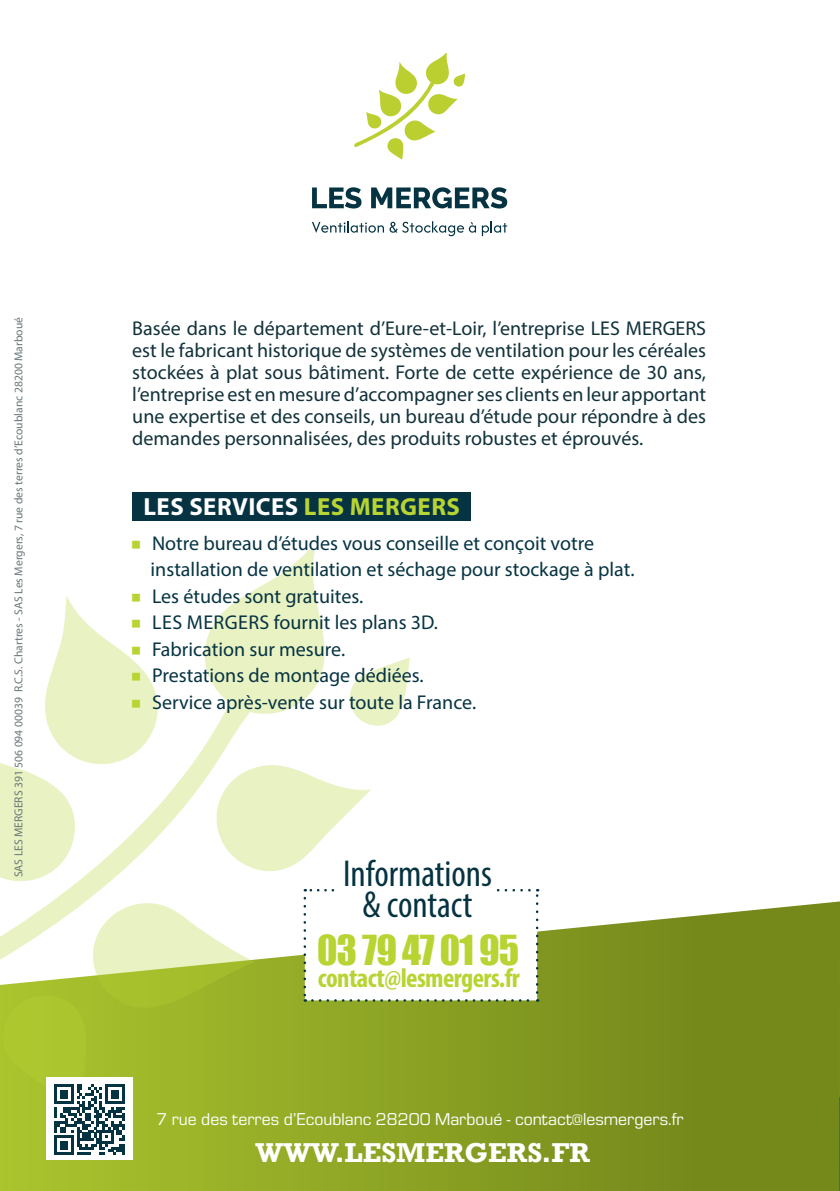
<style>
.page{position:relative;width:840px;height:1191px;background:#fff}
.page>*{position:absolute;margin:0;border:0;box-sizing:border-box;transform-origin:0 0}
.t1{font:38px "Impact";letter-spacing:-.02em;color:#b7d433}
.t2{font:condensed 37.6px/30px "Myriad Pro";color:#063342;text-align:center}
.t3{font:700 28px "Rockwell";color:#fff}
.t4{font:700 condensed 27px "Myriad Pro";letter-spacing:-.02em;color:#b7d433}
.t5{font:700 24.8px "Myriad Pro";letter-spacing:.02em;color:#fff}
.t6{font:20px/22px "Myriad Pro";color:#11313a;text-align:justify}
.t7{font:20px/26.6px "Myriad Pro";color:#063342}
.t8{font:17.8px "Eurostile";color:#fff}
.t9{font:11.6px "Myriad Pro";color:#687778}
.s1{color:#b7d433}
.s2{font-family:"Montserrat";font-weight:500;color:#b7d433}
</style>
<div class="page">
<svg style="left:0;top:903px;width:680px;height:288px;background:#8aa028"></svg>
<svg style="left:312px;top:221px;width:195px;height:15px"></svg>
<svg style="left:312px;top:187px;width:49px;height:21px"></svg>
<svg style="left:371px;top:187px;width:136px;height:21px"></svg>
<svg style="left:354px;top:53px;width:111px;height:107px"></svg>
<div style="left:680px;top:901px;width:160px;height:290px;background:#75891b"></div>
<svg style="left:326px;top:782px;width:45px;height:53px"></svg>
<svg style="left:349px;top:658px;width:60px;height:68px"></svg>
<svg style="left:66px;top:549px;width:260px;height:493px"></svg>
<svg style="left:0;top:595px;width:166px;height:288px"></svg>
<svg style="left:303px;top:889px;width:235px;height:112px"></svg>
<div style="left:339px;top:858px;width:156px;height:59px;background:#fff"></div>
<div style="left:46px;top:1078px;width:86px;height:82px;background:#fff"></div>
<svg style="left:0;top:891px;width:254px;height:264px"></svg>
<div style="left:132px;top:492px;width:339px;height:28px;background:#063342"></div>
<p class="t9" style="left:11px;top:877px;width:562px;rotate:-90deg">SAS LES MERGERS 391 506 094 00039 R.C.S. Chartres - SAS Les Mergers, 7 rue des terres d’Ecoublanc 28200 Marboué</p>
<p class="t6" style="left:132px;top:317px;width:575px">Basée dans le département d’Eure-et-Loir, l’entreprise LES MERGERS est le fabricant historique de systèmes de ventilation pour les céréales stockées à plat sous bâtiment. Forte de cette expérience de 30 ans, l’entreprise est en mesure d’accompagner ses clients en leur apportant une expertise et des conseils, un bureau d’étude pour répondre à des demandes personnalisées, des produits robustes et éprouvés.</p>
<p class="t5" style="left:143px;top:490px;width:318px">LES SERVICES <span class="s1">LES MERGERS</span></p>
<p class="t7" style="left:150px;top:529px;width:485px;text-indent:-21px"><span class="s2">■</span> Notre bureau d’études vous conseille et conçoit votre installation de ventilation et séchage pour stockage à plat.</p>
<p class="t7" style="left:130px;top:582px;width:234px"><span class="s2">■</span> Les études sont gratuites.</p>
<p class="t7" style="left:130px;top:609px;width:309px"><span class="s2">■</span> LES MERGERS fournit les plans 3D.</p>
<p class="t7" style="left:130px;top:635px;width:216px"><span class="s2">■</span> Fabrication sur mesure.</p>
<p class="t7" style="left:130px;top:662px;width:295px"><span class="s2">■</span> Prestations de montage dédiées.</p>
<p class="t7" style="left:130px;top:688px;width:347px"><span class="s2">■</span> Service après-vente sur toute la France.</p>
<h2 class="t2" style="left:343px;top:858px;width:150px">Informations &amp; contact</h2>
<h1 class="t1" style="left:317px;top:920px;width:203px">03 79 47 01 95</h1>
<h3 class="t4" style="left:318px;top:961px;width:203px">contact@lesmergers.fr</h3>
<p class="t8" style="left:156px;top:1107px;width:528px">7 rue des terres d’Ecoublanc 28200 Marboué - contact@lesmergers.fr</p>
<h3 class="t3" style="left:255px;top:1135px;width:336px">WWW.LESMERGERS.FR</h3>
</div>
